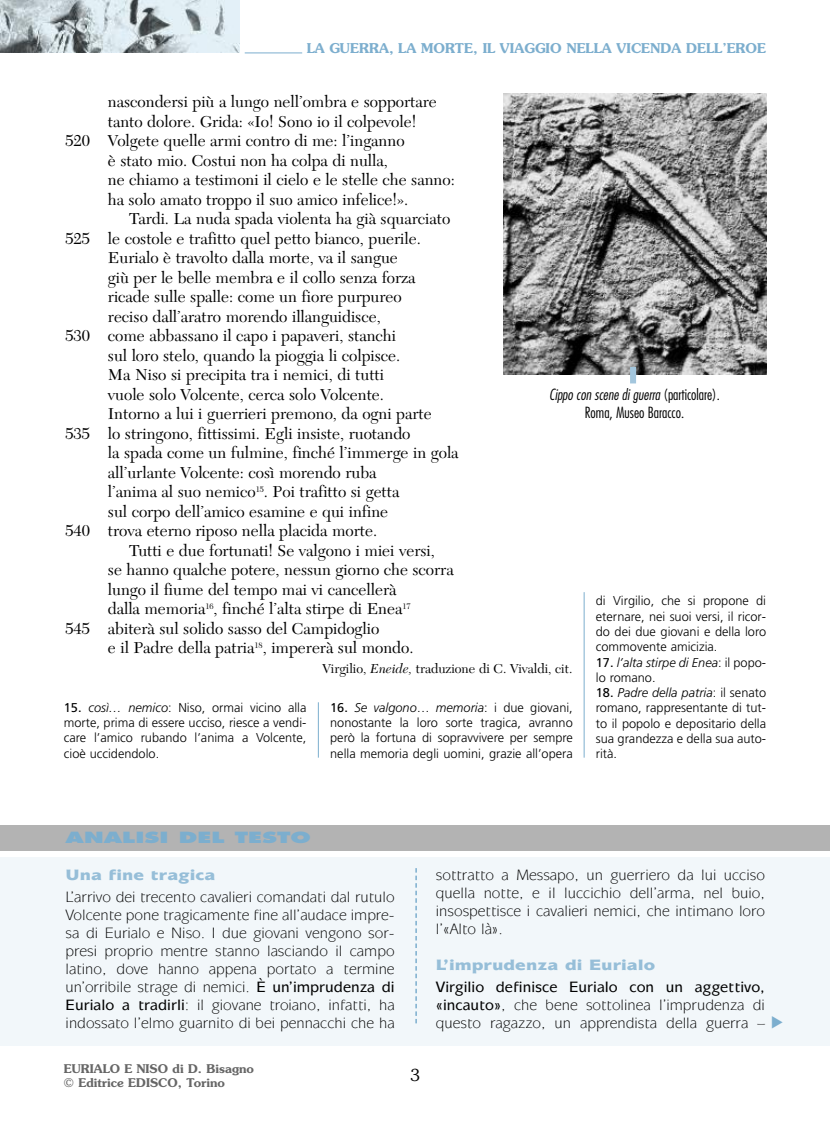
<style>
.page{position:relative;width:830px;height:1127px;background:#fff}
.page>*{position:absolute;margin:0;border:0;box-sizing:border-box;transform-origin:0 0}
.t1{font:16.5px "New Caledonia";color:#000}
.t2{font:300 16.5px "Souvenir";color:#000}
.t3{font:15px/18px "Mixage IT Cby BT";color:#000;text-align:justify}
.t4{font:300 condensed 15px/18px "Futura";color:#000;text-align:center}
.t5{font:900 15px "Mixage IT Cby BT";color:#96bed8;scale:1.2 1}
.t6{font:800 15px "Futura";color:#7caece;scale:1.5 1}
.t7{font:600 13.5px "Souvenir";color:#7caece}
.t8{font:13.5px "New Caledonia";color:#000}
.t9{font:300 12.75px/15.3px "Frutiger";color:#000;text-align:justify}
.t10{font:italic 300 12.75px/15.3px "Frutiger";color:#000}
.t11{font:600 12px/14.4px "Souvenir";color:#666}
.s1{font-style:italic}
.s2{font-weight:400}
.s3{font-weight:400;font-style:normal}
.s4{font-style:normal}
.s5{font-weight:500}
</style>
<div class="page">
<img style="left:0;top:0;width:239px;height:53px">
<hr style="left:318px;top:702px;width:1px;height:55px;background:#7caece">
<hr style="left:583px;top:592px;width:1px;height:166px;background:#7caece">
<hr style="left:244px;top:53px;width:58px;height:1px;background:#7caece">
<img style="left:503px;top:94px;width:262px;height:280px">
<div style="left:629px;top:367px;width:6px;height:16px;background:#a3c6dd"></div>
<div style="left:0;top:857px;width:829px;height:188px;background:#f2f7fa"></div>
<svg style="left:415px;top:868px;width:1px;height:155px"></svg>
<div style="left:0;top:825px;width:829px;height:26px;background:#b3b3b3"></div>
<p class="t7" style="left:306px;top:40px;width:460px">LA GUERRA, LA MORTE, IL VIAGGIO NELLA VICENDA DELL’EROE</p>
<p class="t1" style="left:108px;top:95px;width:330px">nascondersi più a lungo nell’ombra e sopportare</p>
<p class="t1" style="left:108px;top:115px;width:310px">tanto dolore. Grida: «Io! Sono io il colpevole!</p>
<p class="t1" style="left:65px;top:134px;width:340px">520 Volgete quelle armi contro di me: l’inganno</p>
<p class="t1" style="left:108px;top:154px;width:281px">è stato mio. Costui non ha colpa di nulla,</p>
<p class="t1" style="left:108px;top:173px;width:348px">ne chiamo a testimoni il cielo e le stelle che sanno:</p>
<p class="t1" style="left:108px;top:193px;width:302px">ha solo amato troppo il suo amico infelice!».</p>
<p class="t1" style="left:129px;top:212px;width:322px">Tardi. La nuda spada violenta ha già squarciato</p>
<p class="t1" style="left:65px;top:232px;width:357px">525 le costole e trafitto quel petto bianco, puerile.</p>
<p class="t1" style="left:108px;top:251px;width:291px">Eurialo è travolto dalla morte, va il sangue</p>
<p class="t1" style="left:108px;top:271px;width:309px">giù per le belle membra e il collo senza forza</p>
<p class="t1" style="left:108px;top:290px;width:295px">ricade sulle spalle: come un fiore purpureo</p>
<p class="t1" style="left:108px;top:310px;width:274px">reciso dall’aratro morendo illanguidisce,</p>
<p class="t1" style="left:65px;top:329px;width:332px">530 come abbassano il capo i papaveri, stanchi</p>
<p class="t1" style="left:108px;top:349px;width:294px">sul loro stelo, quando la pioggia li colpisce.</p>
<p class="t1" style="left:108px;top:368px;width:277px">Ma Niso si precipita tra i nemici, di tutti</p>
<p class="t1" style="left:108px;top:388px;width:277px">vuole solo Volcente, cerca solo Volcente.</p>
<p class="t1" style="left:108px;top:407px;width:325px">Intorno a lui i guerrieri premono, da ogni parte</p>
<p class="t1" style="left:65px;top:427px;width:346px">535 lo stringono, fittissimi. Egli insiste, ruotando</p>
<p class="t1" style="left:108px;top:446px;width:352px">la spada come un fulmine, finché l’immerge in gola</p>
<p class="t1" style="left:108px;top:466px;width:270px">all’urlante Volcente: così morendo ruba</p>
<p class="t1" style="left:108px;top:485px;width:293px">l’anima al suo nemico<sup>15</sup>. Poi trafitto si getta</p>
<p class="t1" style="left:108px;top:505px;width:282px">sul corpo dell’amico esamine e qui infine</p>
<p class="t1" style="left:65px;top:524px;width:313px">540 trova eterno riposo nella placida morte.</p>
<p class="t1" style="left:129px;top:544px;width:307px">Tutti e due fortunati! Se valgono i miei versi,</p>
<p class="t1" style="left:108px;top:563px;width:347px">se hanno qualche potere, nessun giorno che scorra</p>
<p class="t1" style="left:108px;top:583px;width:290px">lungo il fiume del tempo mai vi cancellerà</p>
<p class="t1" style="left:108px;top:602px;width:304px">dalla memoria<sup>16</sup>, finché l’alta stirpe di Enea<sup>17</sup></p>
<p class="t1" style="left:65px;top:622px;width:315px">545 abiterà sul solido sasso del Campidoglio</p>
<p class="t1" style="left:108px;top:641px;width:307px">e il Padre della patria<sup>18</sup>, impererà sul mondo.</p>
<p class="t8" style="left:322px;top:663px;width:251px">Virgilio, <span class="s1">Eneide,</span> traduzione di C. Vivaldi, cit.</p>
<p class="t9" style="left:64px;top:701px;width:244px"><span class="s2">15.</span> <span class="s1">così… nemico</span>: Niso, ormai vicino alla morte, prima di essere ucciso, riesce a vendi&shy;care l’amico rubando l’anima a Volcente, cioè uccidendolo.</p>
<p class="t9" style="left:330px;top:701px;width:244px"><span class="s2">16.</span> <span class="s1">Se valgono</span>… <span class="s1">memoria</span>: i due giovani, nonostante la loro sorte tragica, avranno però la fortuna di sopravvivere per sempre nella memoria degli uomini, grazie all’opera</p>
<p class="t4" style="left:549px;top:387px;width:172px"><span class="s1">Cippo con scene di guerra</span> (particolare).<br>Roma, Museo Baracco.</p>
<p class="t9" style="left:595px;top:594px;width:172px">di Virgilio, che si propone di eternare, nei suoi versi, il ricor&shy;do dei due giovani e della loro commovente amicizia.</p>
<p class="t10" style="left:595px;top:655px;width:172px"><span class="s3">17.</span> l’alta stirpe di Enea<span class="s4">: il popo&shy;lo romano.</span></p>
<p class="t9" style="left:595px;top:686px;width:172px"><span class="s2">18.</span> <span class="s1">Padre della patria</span>: il senato romano, rappresentante di tut&shy;to il popolo e depositario della sua grandezza e della sua auto&shy;rità.</p>
<p class="t6" style="left:66px;top:830px;width:165px">ANALISI DEL TESTO</p>
<p class="t5" style="left:66px;top:870px;width:126px">Una fine tragica</p>
<p class="t3" style="left:66px;top:890px;width:330px">L’arrivo dei trecento cavalieri comandati dal rutulo Volcente pone tragicamente fine all’audace impre&shy;sa di Eurialo e Niso. I due giovani vengono sor&shy;presi proprio mentre stanno lasciando il campo latino, dove hanno appena portato a termine un’orribile strage di nemici. <span class="s5">È un’imprudenza di Eurialo a tradirli</span>: il giovane troiano, infatti, ha indossato l’elmo guarnito di bei pennacchi che ha</p>
<p class="t11" style="left:64px;top:1061px;width:192px">EURIALO E NISO di D. Bisagno © Editrice EDISCO, Torino</p>
<p class="t2" style="left:410px;top:1066px;width:11px">3</p>
<p class="t3" style="left:436px;top:867px;width:330px">sottratto a Messapo, un guerriero da lui ucciso quella notte, e il luccichio dell’arma, nel buio, insospettisce i cavalieri nemici, che intimano loro l’«Alto là».</p>
<p class="t5" style="left:435px;top:960px;width:184px">L’imprudenza di Eurialo</p>
<p class="t3" style="left:435px;top:980px;width:330px"><span class="s5">Virgilio definisce Eurialo con un aggettivo, «incauto»</span>, che bene sottolinea l’imprudenza di questo ragazzo, un apprendista della guerra –</p>
</div>
